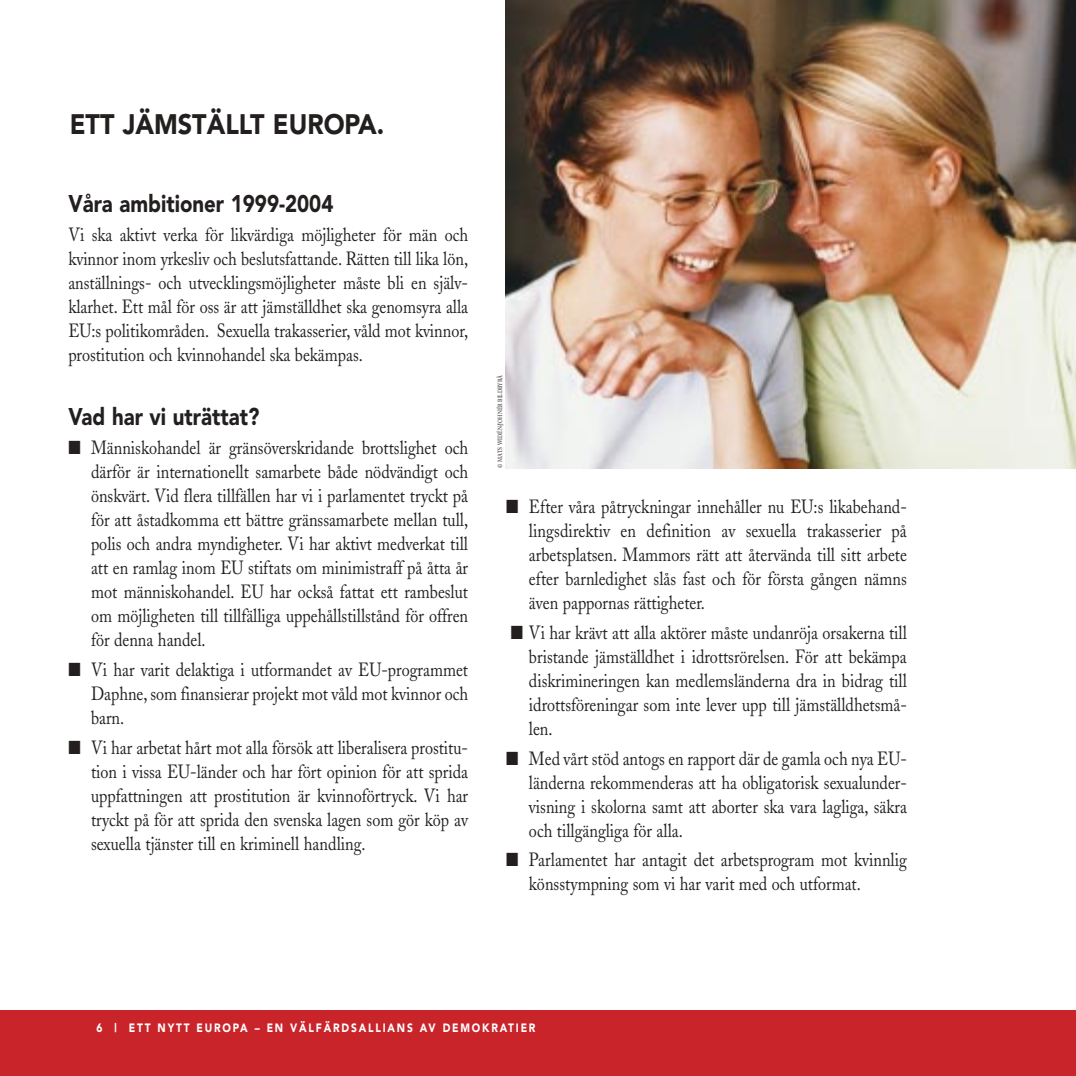
<style>
.page{position:relative;width:1076px;height:1076px;background:#fff}
.page>*{position:absolute;margin:0;border:0;box-sizing:border-box;transform-origin:0 0}
.t1{font:900 28px "Avenir";color:#231f1f;scale:.9 1}
.t2{font:900 24px "Avenir";color:#231f1f;scale:.85 1}
.t3{font:19px/24px "Adobe Caslon";color:#231f1f;text-align:justify;scale:.85 1}
.t4{font:900 12px "Avenir";letter-spacing:.175em;color:#fff;scale:.85 1}
.t5{font:6px "Adobe Caslon";color:#231f1f;scale:.85 1}
</style>
<div class="page">
<div style="left:0;top:1010px;width:1076px;height:66px;background:#c9242a"></div>
<img style="left:505px;top:0;width:571px;height:469px">
<h1 class="t1" style="left:70px;top:112px;width:351px">ETT JÄMSTÄLLT EUROPA.</h1>
<p class="t2" style="left:68px;top:193px;width:313px">Våra ambitioner 1999-2004</p>
<p class="t3" style="left:68px;top:225px;width:472px">Vi ska aktivt verka för likvärdiga möjligheter för män och kvinnor inom yrkesliv och beslutsfattande. Rätten till lika lön, anställnings- och utvecklingsmöjligheter måste bli en själv&shy;klarhet. Ett mål för oss är att jämställdhet ska genomsyra alla EU:s politikområden. Sexuella trakasserier, våld mot kvinnor, prostitution och kvinnohandel ska bekämpas.</p>
<p class="t2" style="left:68px;top:406px;width:226px">Vad har vi uträttat?</p>
<p class="t3" style="left:91px;top:438px;width:445px;text-indent:-23px">■ Människohandel är gränsöverskridande brottslighet och därför är internationellt samarbete både nödvändigt och önskvärt. Vid flera tillfällen har vi i parlamentet tryckt på för att åstadkomma ett bättre gränssamarbete mellan tull, polis och andra myndigheter. Vi har aktivt medverkat till att en ramlag inom EU stiftats om minimistraff på åtta år mot människohandel. EU har också fattat ett rambeslut om möjligheten till tillfälliga uppehållstillstånd för offren för denna handel.</p>
<p class="t3" style="left:91px;top:660px;width:445px;text-indent:-23px">■ Vi har varit delaktiga i utformandet av EU-programmet Daphne, som finansierar projekt mot våld mot kvinnor och barn.</p>
<p class="t3" style="left:91px;top:737px;width:445px;text-indent:-23px">■ Vi har arbetat hårt mot alla försök att liberalisera prostitu&shy;tion i vissa EU-länder och har fört opinion för att sprida uppfattningen att prostitution är kvinnoförtryck. Vi har tryckt på för att sprida den svenska lagen som gör köp av sexuella tjänster till en kriminell handling.</p>
<p class="t5" style="left:498px;top:468px;width:110px;rotate:-90deg">© MATS WIDÉN/JOHNÉR BILDBYRÅ</p>
<p class="t3" style="left:529px;top:497px;width:446px;text-indent:-23px">■ Efter våra påtryckningar innehåller nu EU:s likabehand&shy;lingsdirektiv en definition av sexuella trakasserier på arbetsplatsen. Mammors rätt att återvända till sitt arbete efter barnledighet slås fast och för första gången nämns även pappornas rättigheter.</p>
<p class="t3" style="left:529px;top:623px;width:446px;text-indent:-18px">■ Vi har krävt att alla aktörer måste undanröja orsakerna till bristande jämställdhet i idrottsrörelsen. För att bekämpa diskrimineringen kan medlemsländerna dra in bidrag till idrottsföreningar som inte lever upp till jämställdhetsmå&shy;len.</p>
<p class="t3" style="left:529px;top:749px;width:446px;text-indent:-23px">■ Med vårt stöd antogs en rapport där de gamla och nya EU&shy;länderna rekommenderas att ha obligatorisk sexualunder&shy;visning i skolorna samt att aborter ska vara lagliga, säkra och tillgängliga för alla.</p>
<p class="t3" style="left:529px;top:850px;width:446px;text-indent:-23px">■ Parlamentet har antagit det arbetsprogram mot kvinnlig könsstympning som vi har varit med och utformat.</p>
<p class="t4" style="left:96px;top:1023px;width:518px">6 | ETT NYTT EUROPA – EN VÄLFÄRDSALLIANS AV DEMOKRATIER</p>
</div>
